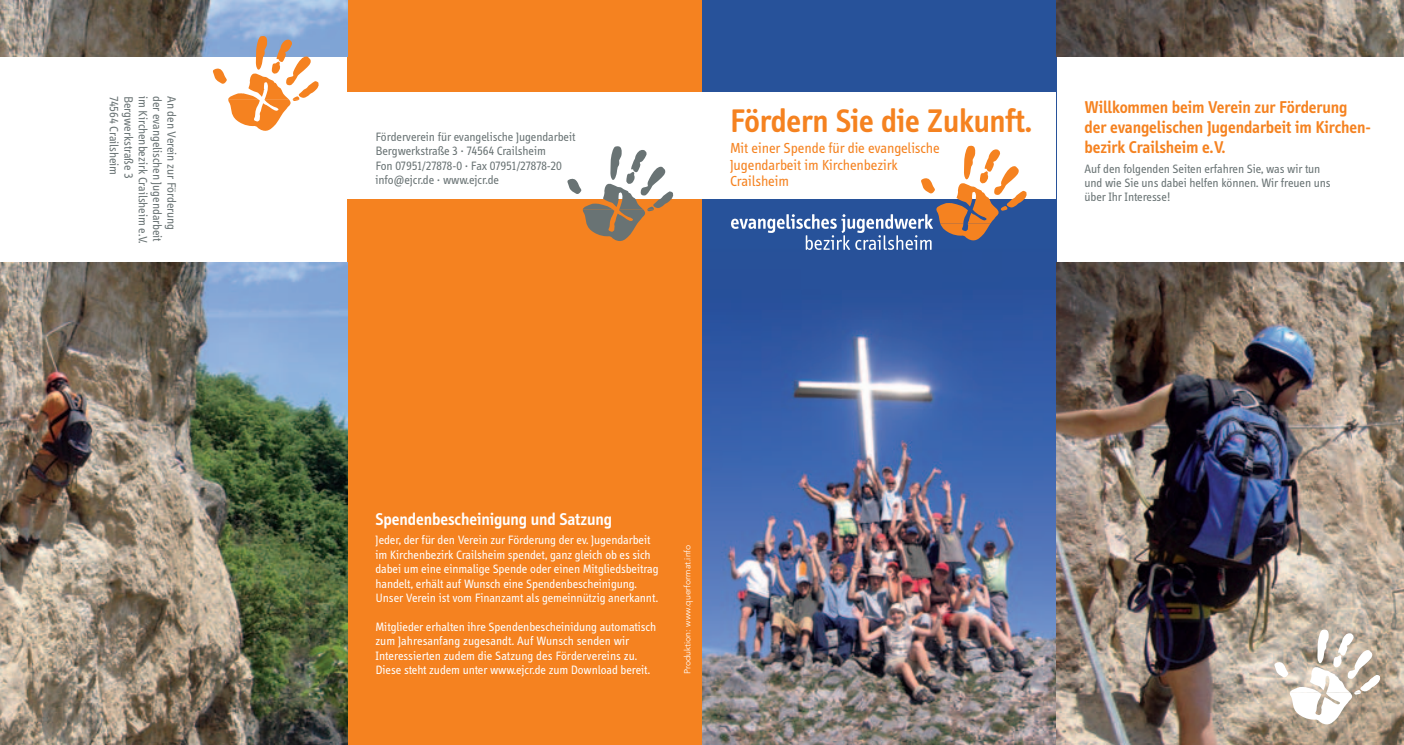
<style>
.page{position:relative;width:1404px;height:745px;background:#fff}
.page>*{position:absolute;margin:0;border:0;box-sizing:border-box;transform-origin:0 0}
.t1{font:600 33.38px "Info";color:#f58220}
.t2{font:600 17.5px/20px "Info";color:#f58220}
.t3{font:600 17.5px "Info";color:#fff}
.t4{font:15px/16.2px "Info";color:#f58220}
.t5{font:12.5px/14.4px "Info";color:#fff}
.t6{font:12.5px/14.4px "Info";color:#697374}
.t7{font:8.75px "Avenir";color:#fff}
</style>
<div class="page">
<img style="left:701px;top:0;width:355px;height:744px">
<div style="left:347px;top:0;width:354px;height:744px;background:#f58220"></div>
<div style="left:701px;top:92px;width:355px;height:107px;background:#fff"></div>
<svg style="left:731px;top:145px;width:296px;height:105px"></svg>
<div style="left:347px;top:92px;width:354px;height:107px;background:#fff"></div>
<svg style="left:567px;top:146px;width:106px;height:95px"></svg>
<img style="left:1056px;top:262px;width:347px;height:482px">
<img style="left:1056px;top:0;width:347px;height:57px">
<img style="left:0;top:262px;width:347px;height:482px">
<img style="left:0;top:0;width:347px;height:57px">
<svg style="left:213px;top:36px;width:106px;height:95px"></svg>
<svg style="left:1273px;top:629px;width:106px;height:95px"></svg>
<p class="t6" style="left:120px;top:96px;width:81px;rotate:90deg">74564 Crailsheim</p>
<p class="t6" style="left:135px;top:96px;width:84px;rotate:90deg">Bergwerkstraße 3</p>
<p class="t6" style="left:149px;top:96px;width:149px;rotate:90deg">im Kirchenbezirk Crailsheim e.V.</p>
<p class="t6" style="left:164px;top:96px;width:147px;rotate:90deg">der evangelischen Jugendarbeit</p>
<p class="t6" style="left:178px;top:96px;width:135px;rotate:90deg">An den Verein zur Förderung</p>
<p class="t6" style="left:375px;top:130px;width:201px">Förderverein für evangelische Jugendarbeit Bergwerkstraße 3 · 74564 Crailsheim<br>Fon 07951/27878-0 · Fax 07951/27878-20 info@ejcr.de · www.ejcr.de</p>
<h1 class="t1" style="left:730px;top:108px;width:303px">Fördern Sie die Zukunft.</h1>
<p class="t4" style="left:730px;top:141px;width:211px">Mit einer Spende für die evangelische<br>Jugendarbeit im Kirchenbezirk<br>Crailsheim</p>
<h2 class="t2" style="left:1084px;top:98px;width:288px">Willkommen beim Verein zur Förderung der evangelischen Jugendarbeit im Kirchen&shy;bezirk Crailsheim e.V.</h2>
<p class="t6" style="left:1084px;top:162px;width:247px">Auf den folgenden Seiten erfahren Sie, was wir tun und wie Sie uns dabei helfen können. Wir freuen uns über Ihr Interesse!</p>
<h2 class="t3" style="left:375px;top:512px;width:238px">Spendenbescheinigung und Satzung</h2>
<p class="t5" style="left:375px;top:533px;width:284px">Jeder, der für den Verein zur Förderung der ev. Jugendarbeit im Kirchenbezirk Crailsheim spendet, ganz gleich ob es sich dabei um eine einmalige Spende oder einen Mitgliedsbeitrag handelt, erhält auf Wunsch eine Spendenbescheinigung.<br>Unser Verein ist vom Finanzamt als gemeinnützig anerkannt.</p>
<p class="t5" style="left:375px;top:619px;width:282px">Mitglieder erhalten ihre Spendenbescheinidung automatisch zum Jahresanfang zugesandt. Auf Wunsch senden wir Interessierten zudem die Satzung des Fördervereins zu.<br>Diese steht zudem unter www.ejcr.de zum Download bereit.</p>
<p class="t7" style="left:684px;top:673px;width:131px;rotate:-90deg">Produktion: www.querformat.info</p>
</div>
